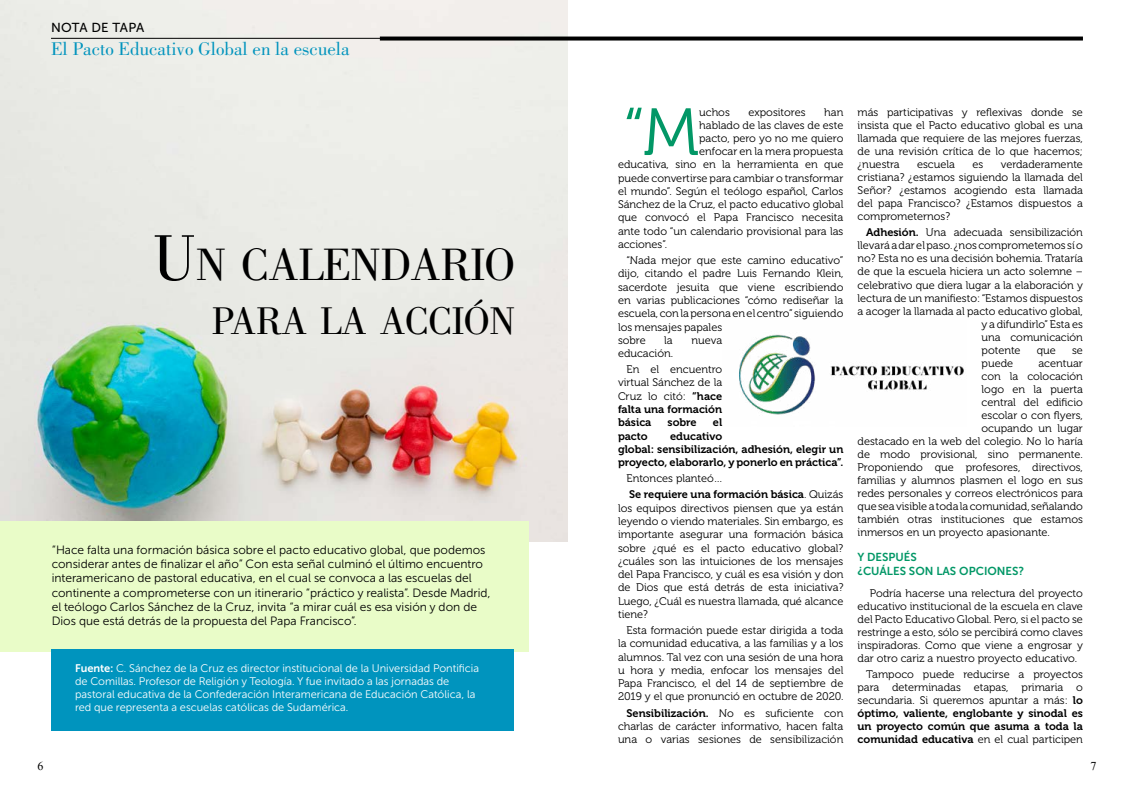
<style>
.page{position:relative;width:1134px;height:794px;background:#fff}
.page>*{position:absolute;margin:0;border:0;box-sizing:border-box;transform-origin:0 0}
.t1{font:66.5px "Museo 300";color:#029766}
.t2{font:46.9px "Bodoni Std";letter-spacing:-.03em;color:#000}
.t3{font:39.9px "Bodoni Std";letter-spacing:-.03em;color:#000}
.t4{font:19px "Bodoni Std";color:#0093bd}
.t5{font:13px "Museo Sans 500";letter-spacing:.01em;color:#000}
.t6{font:12px/14px "Museo Sans Cyrl W03 300";color:#000}
.t7{font:12px "Times New Roman";color:#000}
.t8{font:11.5px/13.8px "Museo Sans Cyrl W03 700";color:#029766}
.t9{font:11px/13.3px "Museo 300";color:#000;text-align:justify}
.t10{font:11px/13.3px "Museo 700";color:#000}
.t11{font:11px/13px "Museo Sans Cyrl W03 300";color:#fff}
.s1{font-size:67px}
.s2{font-family:"Museo Sans Cyrl W03 700"}
.s3{font-family:"Museo 700"}
.s4{font-family:"Museo 300"}
</style>
<div class="page">
<img style="left:0;top:0;width:568px;height:541px">
<div style="left:0;top:521px;width:529px;height:130px;background:#e9fcc8"></div>
<hr style="left:51px;top:38px;width:540px;height:1px;background:#000">
<svg style="left:380px;top:37px;width:703px;height:4px;fill:#000"></svg>
<div style="left:52px;top:649px;width:462px;height:81px;background:#0094be"></div>
<img style="left:739px;top:334px;width:225px;height:81px">
<p class="t5" style="left:51px;top:21px;width:95px">NOTA DE TAPA</p>
<h3 class="t4" style="left:51px;top:38px;width:300px">El Pacto Educativo Global en la escuela</h3>
<h2 class="t2" style="left:152px;top:238px;width:365px"><span class="s1">U</span>N CALENDARIO</h2>
<h3 class="t3" style="left:212px;top:299px;width:305px">PARA LA ACCIÓN</h3>
<p class="t6" style="left:52px;top:543px;width:440px">“Hace falta una formación básica sobre el pacto educativo global, que podemos considerar antes de finalizar el año” Con esta señal culminó el último encuentro interamericano de pastoral educativa, en el cual se convoca a las escuelas del continente a comprometerse con un itinerario “práctico y realista”. Desde Madrid, el teólogo Carlos Sánchez de la Cruz, invita “a mirar cuál es esa visión y don de Dios que está detrás de la propuesta del Papa Francisco”.</p>
<p class="t11" style="left:75px;top:662px;width:405px"><span class="s2">Fuente:</span> C. Sánchez de la Cruz es director institucional de la Universidad Pontificia de Comillas. Profesor de Religión y Teología. Y fue invitado a las jornadas de pastoral educativa de la Confederación Interamericana de Educación Católica, la red que representa a escuelas católicas de Sudamérica.</p>
<h1 class="t1" style="left:623px;top:96px;width:78px">“M</h1>
<p class="t9" style="left:699px;top:106px;width:32px">uchos</p>
<p class="t9" style="left:748px;top:106px;width:58px">expositores</p>
<p class="t9" style="left:824px;top:106px;width:21px">han</p>
<p class="t9" style="left:699px;top:119px;width:146px">hablado de las claves de este</p>
<p class="t9" style="left:699px;top:132px;width:146px">pacto, pero yo no me quiero</p>
<p class="t9" style="left:699px;top:145px;width:146px">enfocar en la mera propuesta</p>
<p class="t9" style="left:618px;top:158px;width:227px">educativa, sino en la herramienta en que</p>
<p class="t9" style="left:618px;top:171px;width:227px">puede convertirse para cambiar o transformar</p>
<p class="t9" style="left:618px;top:185px;width:227px">el mundo”. Según el teólogo español, Carlos</p>
<p class="t9" style="left:618px;top:198px;width:227px">Sánchez de la Cruz, el pacto educativo global</p>
<p class="t9" style="left:618px;top:211px;width:227px">que convocó el Papa Francisco necesita</p>
<p class="t9" style="left:618px;top:224px;width:227px">ante todo “un calendario provisional para las</p>
<p class="t9" style="left:618px;top:238px;width:51px">acciones”.</p>
<p class="t9" style="left:618px;top:254px;width:227px;text-align:left;text-indent:9px">“Nada mejor que este camino educativo” dijo, citando el padre Luis Fernando Klein, sacerdote jesuita que viene escribiendo en varias publicaciones “cómo rediseñar la escuela, con la persona en el centro” siguiendo los mensajes papales<br>sobre</p>
<p class="t9" style="left:664px;top:333px;width:10px">la</p>
<p class="t9" style="left:691px;top:333px;width:32px">nueva</p>
<p class="t9" style="left:626px;top:345px;width:97px;line-height:16.1px;text-indent:-9px">educación.<br>En el encuentro</p>
<p class="t9" style="left:618px;top:376px;width:106px">virtual Sánchez de la<br>Cruz lo citó: <span class="s3">“hace</span></p>
<p class="t10" style="left:618px;top:403px;width:106px">falta una formación básica</p>
<p class="t10" style="left:668px;top:416px;width:31px">sobre</p>
<p class="t10" style="left:713px;top:416px;width:11px">el</p>
<p class="t10" style="left:618px;top:429px;width:227px;text-indent:52px">educativo<br>global: sensibilización, adhesión, elegir un proyecto, elaborarlo, y ponerlo en práctica”.</p>
<p class="t9" style="left:626px;top:472px;width:98px">Entonces planteó…</p>
<p class="t10" style="left:629px;top:488px;width:216px">Se requiere una formación básica<span class="s4">. Quizás</span></p>
<p class="t9" style="left:618px;top:501px;width:227px">los equipos directivos piensen que ya están leyendo o viendo materiales. Sin embargo, es importante asegurar una formación básica sobre ¿qué es el pacto educativo global? ¿cuáles son las intuiciones de los mensajes del Papa Francisco, y cuál es esa visión y don de Dios que está detrás de esta iniciativa?<br>Luego, ¿Cuál es nuestra llamada, qué alcance tiene?</p>
<p class="t9" style="left:618px;top:624px;width:227px;text-indent:9px">Esta formación puede estar dirigida a toda la comunidad educativa, a las familias y a los alumnos. Tal vez con una sesión de una hora u hora y media, enfocar los mensajes del Papa Francisco, el del 14 de septiembre de 2019 y el que pronunció en octubre de 2020.</p>
<p class="t9" style="left:618px;top:706px;width:227px;text-indent:9px"><span class="s3">Sensibilización.</span> No es suficiente con charlas de carácter informativo, hacen falta una o varias sesiones de sensibilización</p>
<p class="t10" style="left:618px;top:429px;width:31px">pacto</p>
<p class="t9" style="left:857px;top:106px;width:227px;line-height:13px">más participativas y reflexivas donde se insista que el Pacto educativo global es una llamada que requiere de las mejores fuerzas, de una revisión crítica de lo que hacemos; ¿nuestra</p>
<p class="t9" style="left:857px;top:158px;width:227px;line-height:13px;text-indent:143px">verdaderamente cristiana? ¿estamos siguiendo la llamada del Señor? ¿estamos acogiendo esta llamada del papa Francisco? ¿Estamos dispuestos a comprometernos?</p>
<p class="t9" style="left:866px;top:226px;width:218px"><span class="s3">Adhesión.</span> Una adecuada sensibilización</p>
<p class="t9" style="left:857px;top:239px;width:227px">llevará a dar el paso. ¿nos comprometemos sí o</p>
<p class="t9" style="left:857px;top:252px;width:227px">no? Esta no es una decisión bohemia. Trataría</p>
<p class="t9" style="left:857px;top:265px;width:227px">de que la escuela hiciera un acto solemne –</p>
<p class="t9" style="left:857px;top:278px;width:227px">celebrativo que diera lugar a la elaboración y</p>
<p class="t9" style="left:857px;top:291px;width:227px">lectura de un manifiesto: “Estamos dispuestos</p>
<p class="t9" style="left:857px;top:304px;width:227px">a acoger la llamada al pacto educativo global,</p>
<p class="t9" style="left:981px;top:317px;width:103px">y a difundirlo” Esta es</p>
<p class="t9" style="left:981px;top:330px;width:103px">una comunicación</p>
<p class="t9" style="left:981px;top:343px;width:41px">potente</p>
<p class="t9" style="left:1037px;top:343px;width:21px">que</p>
<p class="t9" style="left:1072px;top:343px;width:12px">se</p>
<p class="t9" style="left:981px;top:356px;width:33px">puede</p>
<p class="t9" style="left:1038px;top:356px;width:46px">acentuar</p>
<p class="t9" style="left:981px;top:369px;width:103px">con la colocación</p>
<p class="t9" style="left:981px;top:383px;width:103px">logo en la puerta</p>
<p class="t9" style="left:981px;top:396px;width:103px">central del edificio</p>
<p class="t9" style="left:981px;top:409px;width:103px">escolar o con flyers,</p>
<p class="t9" style="left:981px;top:422px;width:103px">ocupando un lugar</p>
<p class="t9" style="left:857px;top:435px;width:227px">destacado en la web del colegio. No lo haría</p>
<p class="t9" style="left:857px;top:448px;width:227px">de modo provisional, sino permanente.</p>
<p class="t9" style="left:857px;top:461px;width:227px">Proponiendo que profesores, directivos,</p>
<p class="t9" style="left:857px;top:474px;width:227px">familias y alumnos plasmen el logo en sus</p>
<p class="t9" style="left:857px;top:487px;width:227px">redes personales y correos electrónicos para</p>
<p class="t9" style="left:857px;top:500px;width:227px">que sea visible a toda la comunidad, señalando</p>
<p class="t9" style="left:857px;top:513px;width:227px">también otras instituciones que estamos</p>
<p class="t9" style="left:857px;top:526px;width:194px">inmersos en un proyecto apasionante.</p>
<p class="t8" style="left:857px;top:550px;width:168px">Y DESPUÉS<br>¿CUÁLES SON LAS OPCIONES?</p>
<p class="t9" style="left:857px;top:586px;width:227px;line-height:13px;text-indent:12px">Podría hacerse una relectura del proyecto educativo institucional de la escuela en clave del Pacto Educativo Global. Pero, si el pacto se restringe a esto, sólo se percibirá como claves inspiradoras. Como que viene a engrosar y dar otro cariz a nuestro proyecto educativo.</p>
<p class="t9" style="left:857px;top:667px;width:227px;line-height:13px;text-indent:9px">Tampoco puede reducirse a proyectos para determinadas etapas, primaria o secundaria. Si queremos apuntar a más: <span class="s3">lo</span></p>
<p class="t10" style="left:857px;top:706px;width:227px;line-height:13px;text-align:justify">óptimo, valiente, englobante y sinodal es un proyecto común que asuma a toda la comunidad educativa <span class="s4">en el cual participen</span></p>
<p class="t9" style="left:917px;top:158px;width:39px">escuela</p>
<p class="t9" style="left:972px;top:158px;width:12px">es</p>
<p class="t7" style="left:38px;top:758px;width:7px">6</p>
<p class="t7" style="left:1090px;top:758px;width:7px">7</p>
</div>
